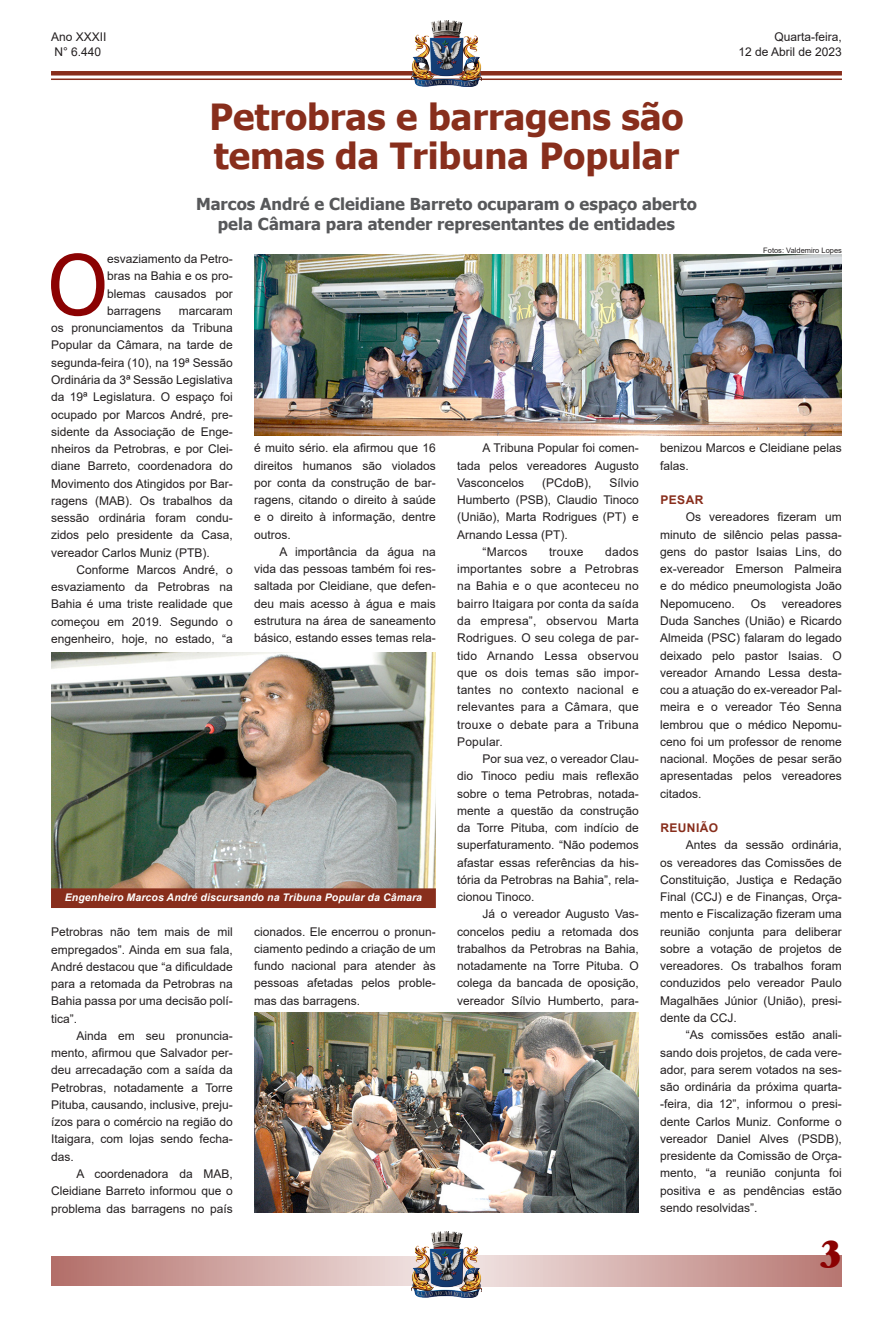
<style>
.page{position:relative;width:893px;height:1319px;background:#fff}
.page>*{position:absolute;margin:0;border:0;box-sizing:border-box;transform-origin:0 0}
.Texto_Capitular{font:83.25px "Tahoma";color:#8b0202}
.t1{font:700 37.5px "Bambi";color:#8b0202}
.Manchete_da_3{font:700 36px "Tahoma";color:#882e1c}
.Apoio{font:700 16.5px "Tahoma";color:#57585a}
.Texto{font:12px/17.2px "Arial";color:#231f20;text-align:justify}
.Texto_Capitular-2{font:12px/17.2px "Arial";color:#231f20;text-align:justify}
.Intertítulo{font:700 12px "Arial";letter-spacing:.035em;color:#882e1c}
.t2{font:italic 700 10.5px "Arial";letter-spacing:.01em;color:#fff}
.t3{font:7.5px "Arial";color:#231f20}
</style>
<div class="page">
<img style="left:51px;top:1256px;width:360px;height:29px">
<hr style="left:51px;top:71px;width:791px;height:4px;background:#882e1c">
<hr style="left:51px;top:78px;width:791px;height:2px;background:#882e1c">
<img style="left:411px;top:1231px;width:70px;height:65px">
<img style="left:411px;top:21px;width:70px;height:65px">
<img style="left:51px;top:652px;width:385px;height:236px">
<div style="left:51px;top:888px;width:385px;height:19px;background:#882e1c;border:2px solid #882e1c"></div>
<img style="left:254px;top:254px;width:588px;height:181px">
<img style="left:254px;top:1012px;width:385px;height:200px">
<p class="Texto_Capitular-2" style="left:51px;top:30px;width:57px;line-height:14.4px">Ano XXXII<br>N° 6.440</p>
<p class="Manchete_da_3" style="left:209px;top:91px;width:476px">Petrobras e barragens são</p>
<p class="Manchete_da_3" style="left:214px;top:130px;width:467px">temas da Tribuna Popular</p>
<p class="Apoio" style="left:196px;top:193px;width:502px">Marcos André e Cleidiane Barreto ocuparam o espaço aberto</p>
<p class="Apoio" style="left:218px;top:212px;width:459px">pela Câmara para atender representantes de entidades</p>
<p class="Texto_Capitular-2" style="left:738px;top:30px;width:105px;line-height:14.4px;text-align:right">Quarta-feira,<br>12 de Abril de 2023</p>
<p class="Texto_Capitular" style="left:48px;top:229px;width:60px">O</p>
<p class="Texto_Capitular-2" style="left:107px;top:250px;width:127px">esvaziamento da Petro&shy;bras na Bahia e os pro&shy;blemas causados por barragens</p>
<p class="Texto_Capitular-2" style="left:51px;top:302px;width:183px;text-indent:128px">marcaram os pronunciamentos da Tribuna Popular da Câmara, na tarde de segunda-feira (10), na 19ª Sessão Ordinária da 3ª Sessão Legislativa da 19ª Legislatura. O espaço foi ocupado por Marcos André, pre&shy;sidente da Associação de Enge&shy;nheiros da Petrobras, e por Clei&shy;diane Barreto, coordenadora do Movimento dos Atingidos por Bar&shy;ragens (MAB). Os trabalhos da sessão ordinária foram condu&shy;zidos pelo presidente da Casa, vereador Carlos Muniz (PTB).</p>
<p class="Texto" style="left:51px;top:561px;width:183px;text-indent:26px">Conforme Marcos André, o esvaziamento da Petrobras na Bahia é uma triste realidade que começou em 2019. Segundo o engenheiro, hoje, no estado, “a</p>
<p class="Texto" style="left:254px;top:439px;width:183px">é muito sério. ela afirmou que 16 direitos humanos são violados por conta da construção de bar&shy;ragens, citando o direito à saúde e o direito à informação, dentre outros.</p>
<p class="Texto" style="left:254px;top:543px;width:183px;text-indent:26px">A importância da água na vida das pessoas também foi res&shy;saltada por Cleidiane, que defen&shy;deu mais acesso à água e mais estrutura na área de saneamento básico, estando esses temas rela-</p>
<p class="t2" style="left:65px;top:890px;width:359px">Engenheiro Marcos André discursando na Tribuna Popular da Câmara</p>
<p class="Texto" style="left:51px;top:923px;width:183px">Petrobras não tem mais de mil empregados”. Ainda em sua fala, André destacou que “a dificuldade para a retomada da Petrobras na Bahia passa por uma decisão polí&shy;tica”.</p>
<p class="Texto" style="left:51px;top:1026px;width:183px;text-indent:26px">Ainda em seu pronuncia&shy;mento, afirmou que Salvador per&shy;deu arrecadação com a saída da Petrobras, notadamente a Torre Pituba, causando, inclusive, preju&shy;ízos para o comércio na região do Itaigara, com lojas sendo fecha&shy;das.</p>
<p class="Texto" style="left:51px;top:1164px;width:183px;text-indent:26px">A coordenadora da MAB, Cleidiane Barreto informou que o problema das barragens no país</p>
<p class="Texto" style="left:254px;top:922px;width:183px">cionados. Ele encerrou o pronun&shy;ciamento pedindo a criação de um fundo nacional para atender às pessoas afetadas pelos proble&shy;mas das barragens.</p>
<p class="t3" style="left:763px;top:245px;width:80px">Fotos: Valdemiro Lopes</p>
<p class="Texto" style="left:457px;top:439px;width:183px;text-indent:26px">A Tribuna Popular foi comen&shy;tada pelos vereadores Augusto Vasconcelos</p>
<p class="Texto" style="left:457px;top:474px;width:183px;text-indent:152px">Sílvio Humberto (PSB), Claudio Tinoco (União), Marta Rodrigues (PT) e Arnando Lessa (PT).</p>
<p class="Texto" style="left:483px;top:543px;width:46px">“Marcos</p>
<p class="Texto" style="left:549px;top:543px;width:36px">trouxe</p>
<p class="Texto" style="left:542px;top:474px;width:51px">(PCdoB),</p>
<p class="Texto" style="left:457px;top:543px;width:183px;text-indent:148px">dados importantes sobre a Petrobras na Bahia e o que aconteceu no bairro Itaigara por conta da saída da empresa”, observou Marta Rodrigues. O seu colega de par&shy;tido Arnando Lessa observou que os dois temas são impor&shy;tantes no contexto nacional e relevantes para a Câmara, que trouxe o debate para a Tribuna Popular.</p>
<p class="Texto" style="left:457px;top:750px;width:183px;text-indent:26px">Por sua vez, o vereador Clau&shy;dio Tinoco pediu mais reflexão sobre o tema Petrobras, notada&shy;mente a questão da construção da Torre Pituba, com indício de superfaturamento. “Não podemos afastar essas referências da his&shy;tória da Petrobras na Bahia”, rela&shy;cionou Tinoco.</p>
<p class="Texto" style="left:457px;top:905px;width:183px;text-indent:26px">Já o vereador Augusto Vas&shy;concelos pediu a retomada dos trabalhos da Petrobras na Bahia, notadamente na Torre Pituba. O colega da bancada de oposição, vereador Sílvio Humberto, para-</p>
<p class="Texto" style="left:660px;top:439px;width:183px">benizou Marcos e Cleidiane pelas falas.</p>
<p class="Intertítulo" style="left:660px;top:491px;width:45px">PESAR</p>
<p class="Texto" style="left:660px;top:508px;width:183px;text-indent:26px">Os vereadores fizeram um minuto de silêncio pelas passa&shy;gens do pastor Isaias Lins, do ex-vereador Emerson Palmeira e do médico pneumologista João Nepomuceno.</p>
<p class="Texto" style="left:751px;top:594px;width:17px">Os</p>
<p class="Texto" style="left:660px;top:594px;width:183px;text-indent:122px">vereadores Duda Sanches (União) e Ricardo Almeida (PSC) falaram do legado deixado pelo pastor Isaias. O vereador Arnando Lessa desta&shy;cou a atuação do ex-vereador Pal&shy;meira e o vereador Téo Senna lembrou que o médico Nepomu&shy;ceno foi um professor de renome nacional. Moções de pesar serão apresentadas pelos vereadores citados.</p>
<p class="Intertítulo" style="left:660px;top:819px;width:59px">REUNIÃO</p>
<p class="Texto" style="left:660px;top:836px;width:183px;text-indent:26px">Antes da sessão ordinária, os vereadores das Comissões de Constituição, Justiça e Redação Final (CCJ) e de Finanças, Orça&shy;mento e Fiscalização fizeram uma reunião conjunta para deliberar sobre a votação de projetos de vereadores. Os trabalhos foram conduzidos pelo vereador Paulo Magalhães Júnior (União), presi&shy;dente da CCJ.</p>
<p class="Texto" style="left:660px;top:1026px;width:183px;text-indent:26px">“As comissões estão anali&shy;sando dois projetos, de cada vere&shy;ador, para serem votados na ses&shy;são ordinária da próxima quarta--feira, dia 12”, informou o presi&shy;dente Carlos Muniz. Conforme o vereador Daniel Alves (PSDB), presidente da Comissão de Orça&shy;mento, “a reunião conjunta foi positiva e as pendências estão sendo resolvidas”.</p>
<h2 class="t1" style="left:819px;top:1238px;width:24px">3</h2>
</div>
